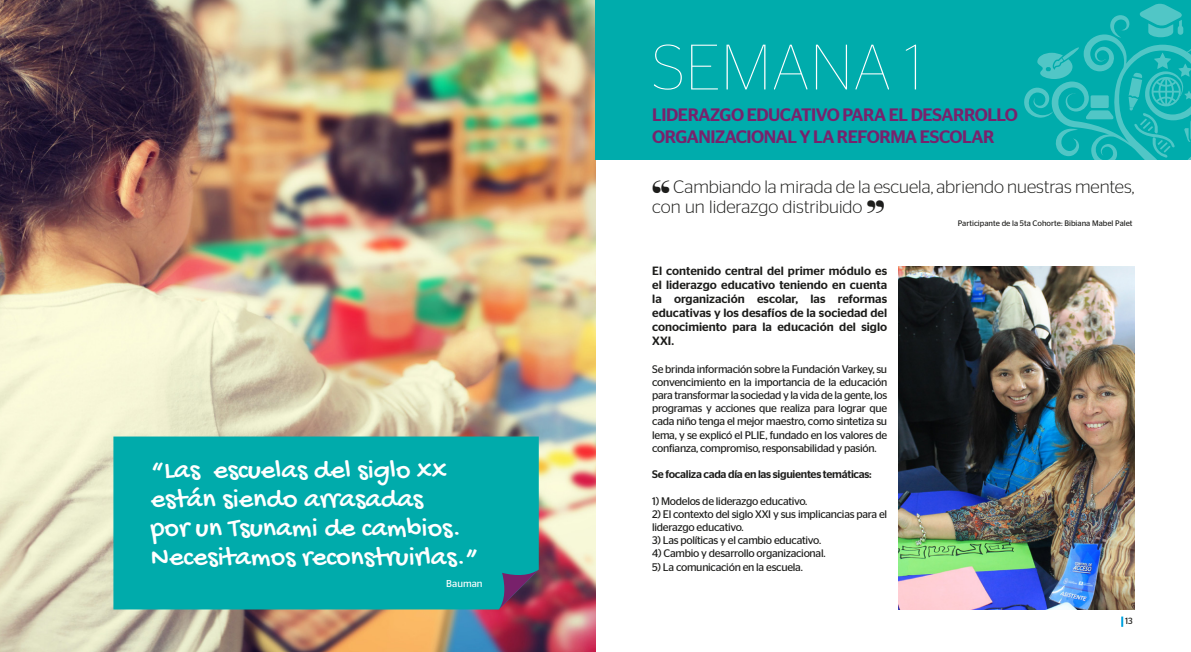
<style>
.page{position:relative;width:1191px;height:652px;background:#fff}
.page>*{position:absolute;margin:0;border:0;box-sizing:border-box;transform-origin:0 0}
.t1{font:100 64px "Stag Sans";color:#fff}
.t2{font:28px/29px "Gochi Hand";color:#fff}
.t3{font:300 18px/20px "Stag Sans";color:#1d1d1b}
.t4{font:500 18px/21.6px "Stag Sans";letter-spacing:-.025em;color:#78226c}
.t5{font:500 12px/14px "Stag Sans";color:#1d1d1b;text-align:justify}
.t6{font:11px/13.2px "Stag Sans";letter-spacing:-.025em;color:#1d1d1b;text-align:justify}
.t7{font:500 11px "Stag Sans";letter-spacing:-.025em;color:#1d1d1b}
.t8{font:10px "Stag Sans";color:#fff}
.t9{font:9px "Stag Sans";color:#1d1d1b}
.t10{font:8px "Stag Sans";color:#1d1d1b}
</style>
<div class="page">
<img style="left:0;top:0;width:595px;height:652px">
<div style="left:113px;top:437px;width:426px;height:172px;background:#00abab"></div>
<svg style="left:499px;top:570px;width:40px;height:39px;background:#604265"></svg>
<div style="left:595px;top:0;width:596px;height:160px;background:#00acac"></div>
<svg style="left:1024px;top:4px;width:167px;height:155px"></svg>
<img style="left:898px;top:266px;width:236px;height:343px">
<svg style="left:1121px;top:617px;width:2px;height:10px"></svg>
<h2 class="t2" style="left:151px;top:458px;width:329px">“Las escuelas del siglo xx están siendo arrasadas<br>por un Tsunami de cambios.<br>Necesitamos reconstruirlas.”</h2>
<p class="t8" style="left:446px;top:578px;width:38px">Bauman</p>
<h1 class="t1" style="left:652px;top:32px;width:272px">SEMANA 1</h1>
<h3 class="t4" style="left:652px;top:104px;width:367px">LIDERAZGO EDUCATIVO PARA EL DESARROLLO<br>ORGANIZACIONAL Y LA REFORMA ESCOLAR</h3>
<h3 class="t3" style="left:652px;top:177px;width:483px">“ Cambiando la mirada de la escuela, abriendo nuestras mentes, con un liderazgo distribuido ”</h3>
<p class="t10" style="left:957px;top:219px;width:176px">Participante de la 5ta Cohorte: Bibiana Mabel Palet</p>
<p class="t5" style="left:652px;top:264px;width:236px">El contenido central del primer módulo es el liderazgo educativo teniendo en cuenta la organización escolar, las reformas educativas y los desafíos de la sociedad del conocimiento para la educación del siglo XXI.</p>
<p class="t6" style="left:652px;top:362px;width:236px">Se brinda información sobre la Fundación Varkey, su convencimiento en la importancia de la educación para transformar la sociedad y la vida de la gente, los programas y acciones que realiza para lograr que cada niño tenga el mejor maestro, como sintetiza su lema, y se explicó el PLIE, fundado en los valores de confianza, compromiso, responsabilidad y pasión.</p>
<p class="t7" style="left:652px;top:468px;width:221px">Se focaliza cada día en las siguientes temáticas:</p>
<p class="t6" style="left:652px;top:494px;width:157px">1) Modelos de liderazgo educativo.</p>
<p class="t6" style="left:652px;top:507px;width:236px">2) El contexto del siglo XXI y sus implicancias para el liderazgo educativo.</p>
<p class="t6" style="left:652px;top:534px;width:170px">3) Las políticas y el cambio educativo.</p>
<p class="t6" style="left:652px;top:547px;width:175px">4) Cambio y desarrollo organizacional.</p>
<p class="t6" style="left:652px;top:560px;width:152px">5) La comunicación en la escuela.</p>
<p class="t9" style="left:1125px;top:616px;width:9px">13</p>
</div>
